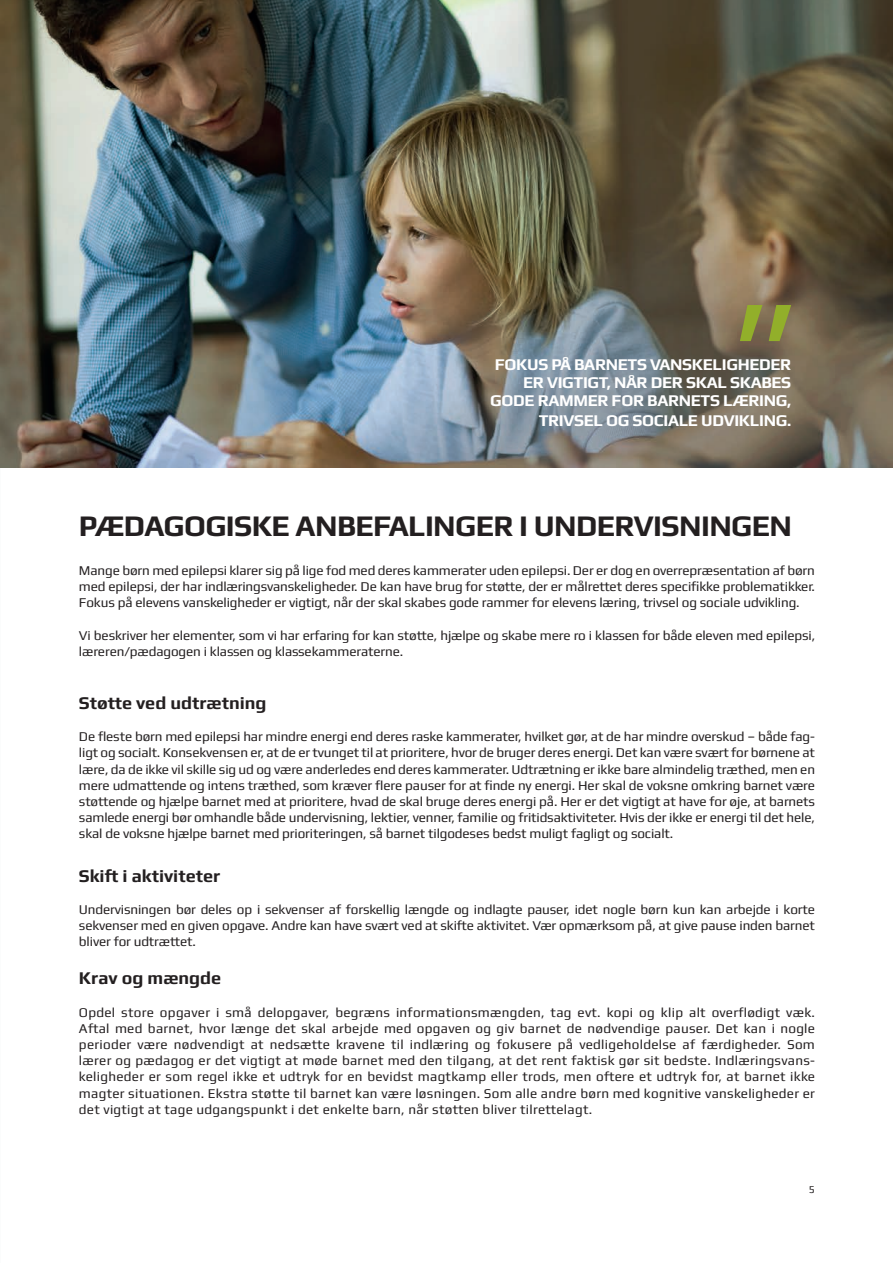
<style>
.page{position:relative;width:893px;height:1263px;background:#fff}
.page>*{position:absolute;margin:0;border:0;box-sizing:border-box;transform-origin:0 0}
.t1{font:700 30px "Play";letter-spacing:-.02em;color:#231f20}
.t2{font:700 18px "Play";color:#231f20}
.t3{font:700 16.5px/18px "Play";letter-spacing:-.02em;color:#fff;text-align:right}
.t4{font:13.5px/16.2px "Play";letter-spacing:-.01em;color:#231f20;text-align:justify}
.t5{font:10.5px "Play";color:#231f20}
</style>
<div class="page">
<img style="left:0;top:0;width:893px;height:467px">
<svg style="left:740px;top:305px;width:51px;height:36px;background:#888e3e"></svg>
<p class="t3" style="left:490px;top:355px;width:303px">FOKUS PÅ BARNETS VANSKELIGHEDER<br>ER VIGTIGT, NÅR DER SKAL SKABES<br>GODE RAMMER FOR BARNETS LÆRING,</p>
<p class="t3" style="left:539px;top:411px;width:254px">TRIVSEL OG SOCIALE UDVIKLING.</p>
<h1 class="t1" style="left:79px;top:508px;width:715px">PÆDAGOGISKE ANBEFALINGER I UNDERVISNINGEN</h1>
<p class="t4" style="left:79px;top:562px;width:737px">Mange børn med epilepsi klarer sig på lige fod med deres kammerater uden epilepsi. Der er dog en overrepræsentation af børn med epilepsi, der har indlæringsvanskeligheder. De kan have brug for støtte, der er målrettet deres specifikke problematikker.<br>Fokus på elevens vanskeligheder er vigtigt, når der skal skabes gode rammer for elevens læring, trivsel og sociale udvikling.</p>
<p class="t4" style="left:79px;top:626px;width:738px">Vi beskriver her elementer, som vi har erfaring for kan støtte, hjælpe og skabe mere ro i klassen for både eleven med epilepsi, læreren/pædagogen i klassen og klassekammeraterne.</p>
<h2 class="t2" style="left:79px;top:692px;width:189px">Støtte ved udtrætning</h2>
<p class="t4" style="left:79px;top:728px;width:738px">De fleste børn med epilepsi har mindre energi end deres raske kammerater, hvilket gør, at de har mindre overskud – både fag&shy;ligt og socialt. Konsekvensen er, at de er tvunget til at prioritere, hvor de bruger deres energi. Det kan være svært for børnene at lære, da de ikke vil skille sig ud og være anderledes end deres kammerater. Udtrætning er ikke bare almindelig træthed, men en mere udmattende og intens træthed, som kræver flere pauser for at finde ny energi. Her skal de voksne omkring barnet være støttende og hjælpe barnet med at prioritere, hvad de skal bruge deres energi på. Her er det vigtigt at have for øje, at barnets samlede energi bør omhandle både undervisning, lektier, venner, familie og fritidsaktiviteter. Hvis der ikke er energi til det hele, skal de voksne hjælpe barnet med prioriteringen, så barnet tilgodeses bedst muligt fagligt og socialt.</p>
<h2 class="t2" style="left:79px;top:865px;width:143px">Skift i aktiviteter</h2>
<p class="t4" style="left:79px;top:901px;width:737px">Undervisningen bør deles op i sekvenser af forskellig længde og indlagte pauser, idet nogle børn kun kan arbejde i korte sekvenser med en given opgave. Andre kan have svært ved at skifte aktivitet. Vær opmærksom på, at give pause inden barnet bliver for udtrættet.</p>
<h2 class="t2" style="left:79px;top:967px;width:144px">Krav og mængde</h2>
<p class="t4" style="left:79px;top:1004px;width:738px">Opdel store opgaver i små delopgaver, begræns informationsmængden, tag evt. kopi og klip alt overflødigt væk.<br>Aftal med barnet, hvor længe det skal arbejde med opgaven og giv barnet de nødvendige pauser. Det kan i nogle perioder være nødvendigt at nedsætte kravene til indlæring og fokusere på vedligeholdelse af færdigheder. Som lærer og pædagog er det vigtigt at møde barnet med den tilgang, at det rent faktisk gør sit bedste. Indlæringsvans&shy;keligheder er som regel ikke et udtryk for en bevidst magtkamp eller trods, men oftere et udtryk for, at barnet ikke magter situationen. Ekstra støtte til barnet kan være løsningen. Som alle andre børn med kognitive vanskeligheder er det vigtigt at tage udgangspunkt i det enkelte barn, når støtten bliver tilrettelagt.</p>
<p class="t5" style="left:809px;top:1183px;width:8px">5</p>
</div>
